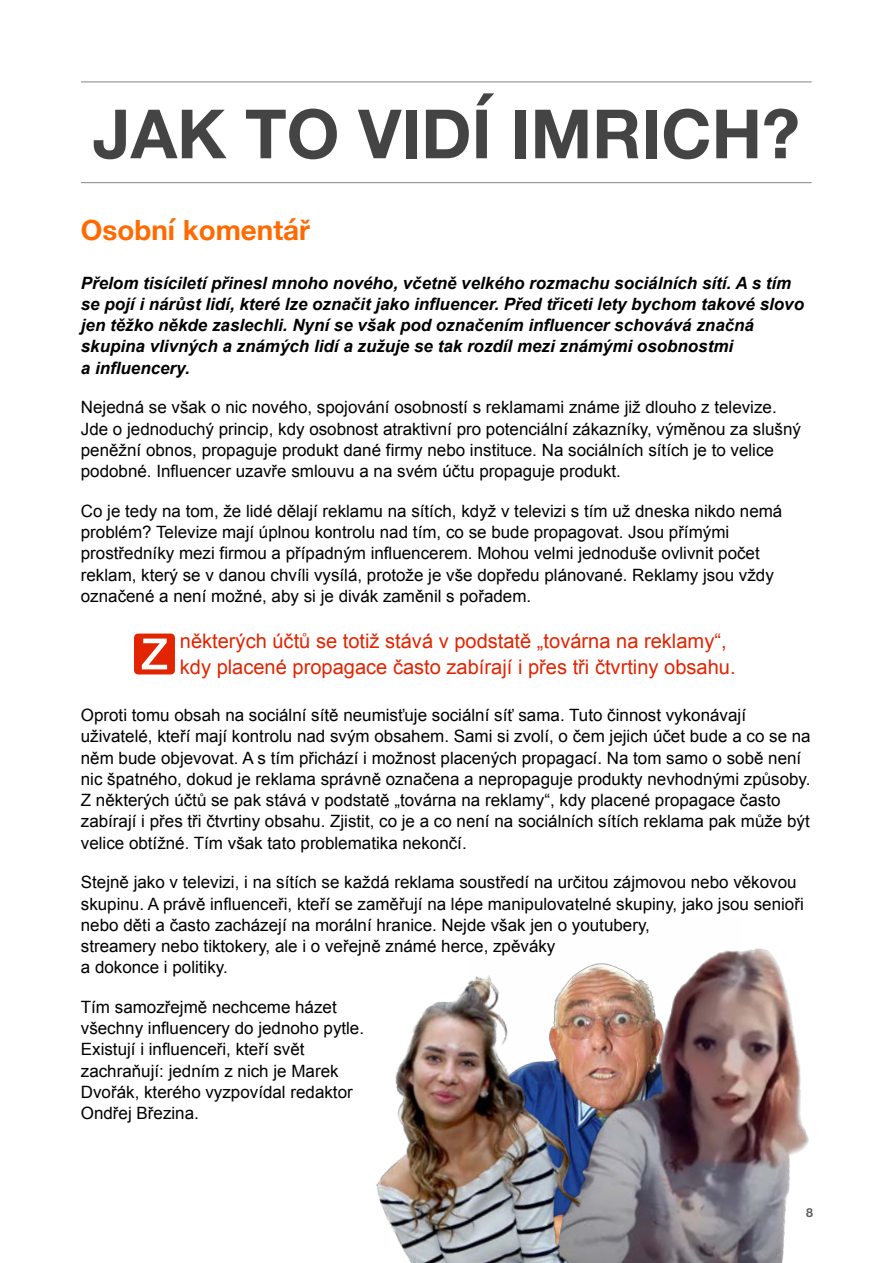
<style>
.page{position:relative;width:893px;height:1263px;background:#fff}
.page>*{position:absolute;margin:0;border:0;box-sizing:border-box;transform-origin:0 0}
.t1{font:700 67.95px "Helvetica Neue";color:#444}
.t2{font:700 27.75px "Helvetica Neue";color:#ff6a00}
.t3{font:20.1px/26.5px "Arial";color:#e32400}
.t4{font:16.95px/21.3px "Arial";color:#000}
.t5{font:italic 700 16.95px/21.3px "Arial";color:#000}
.t6{font:700 12.3px "Helvetica Neue";color:#606060}
</style>
<div class="page">
<hr style="left:81px;top:82px;width:731px;height:1px;background:#89857f">
<hr style="left:81px;top:182px;width:731px;height:1px;background:#89857f">
<svg style="left:134px;top:633px;width:41px;height:41px"></svg>
<img style="left:625px;top:948px;width:184px;height:315px">
<img style="left:376px;top:963px;width:249px;height:300px">
<h1 class="t1" style="left:93px;top:81px;width:708px">JAK TO VIDÍ IMRICH?</h1>
<h2 class="t2" style="left:81px;top:208px;width:231px">Osobní komentář</h2>
<p class="t5" style="left:81px;top:273px;width:725px">Přelom tisíciletí přinesl mnoho nového, včetně velkého rozmachu sociálních sítí. A s tím se pojí i nárůst lidí, které lze označit jako influencer. Před třiceti lety bychom takové slovo jen těžko někde zaslechli. Nyní se však pod označením influencer schovává značná skupina vlivných a známých lidí a zužuje se tak rozdíl mezi známými osobnostmi<br>a influencery.</p>
<p class="t4" style="left:81px;top:397px;width:722px">Nejedná se však o nic nového, spojování osobností s reklamami známe již dlouho z televize.<br>Jde o jednoduchý princip, kdy osobnost atraktivní pro potenciální zákazníky, výměnou za slušný peněžní obnos, propaguje produkt dané firmy nebo instituce. Na sociálních sítích je to velice podobné. Influencer uzavře smlouvu a na svém účtu propaguje produkt.</p>
<p class="t4" style="left:81px;top:500px;width:703px">Co je tedy na tom, že lidé dělají reklamu na sítích, když v televizi s tím už dneska nikdo nemá problém? Televize mají úplnou kontrolu nad tím, co se bude propagovat. Jsou přímými prostředníky mezi firmou a případným influencerem. Mohou velmi jednoduše ovlivnit počet reklam, který se v danou chvíli vysílá, protože je vše dopředu plánované. Reklamy jsou vždy označené a není možné, aby si je divák zaměnil s pořadem.</p>
<p class="t3" style="left:180px;top:628px;width:557px">některých účtů se totiž stává v podstatě „továrna na reklamy“, kdy placené propagace často zabírají i přes tři čtvrtiny obsahu.</p>
<p class="t4" style="left:81px;top:705px;width:731px">Oproti tomu obsah na sociální sítě neumisťuje sociální síť sama. Tuto činnost vykonávají uživatelé, kteří mají kontrolu nad svým obsahem. Sami si zvolí, o čem jejich účet bude a co se na něm bude objevovat. A s tím přichází i možnost placených propagací. Na tom samo o sobě není nic špatného, dokud je reklama správně označena a nepropaguje produkty nevhodnými způsoby.<br>Z některých účtů se pak stává v podstatě „továrna na reklamy“, kdy placené propagace často zabírají i přes tři čtvrtiny obsahu. Zjistit, co je a co není na sociálních sítích reklama pak může být velice obtížné. Tím však tato problematika nekončí.</p>
<p class="t4" style="left:81px;top:872px;width:724px">Stejně jako v televizi, i na sítích se každá reklama soustředí na určitou zájmovou nebo věkovou skupinu. A právě influenceři, kteří se zaměřují na lépe manipulovatelné skupiny, jako jsou senioři nebo děti a často zacházejí na morální hranice. Nejde však jen o youtubery,<br>streamery nebo tiktokery, ale i o veřejně známé herce, zpěváky<br>a dokonce i politiky.</p>
<p class="t4" style="left:81px;top:996px;width:285px">Tím samozřejmě nechceme házet všechny influencery do jednoho pytle.<br>Existují i influenceři, kteří svět zachraňují: jedním z nich je Marek<br>Dvořák, kterého vyzpovídal redaktor<br>Ondřej Březina.</p>
<p class="t6" style="left:806px;top:1203px;width:8px">8</p>
</div>
